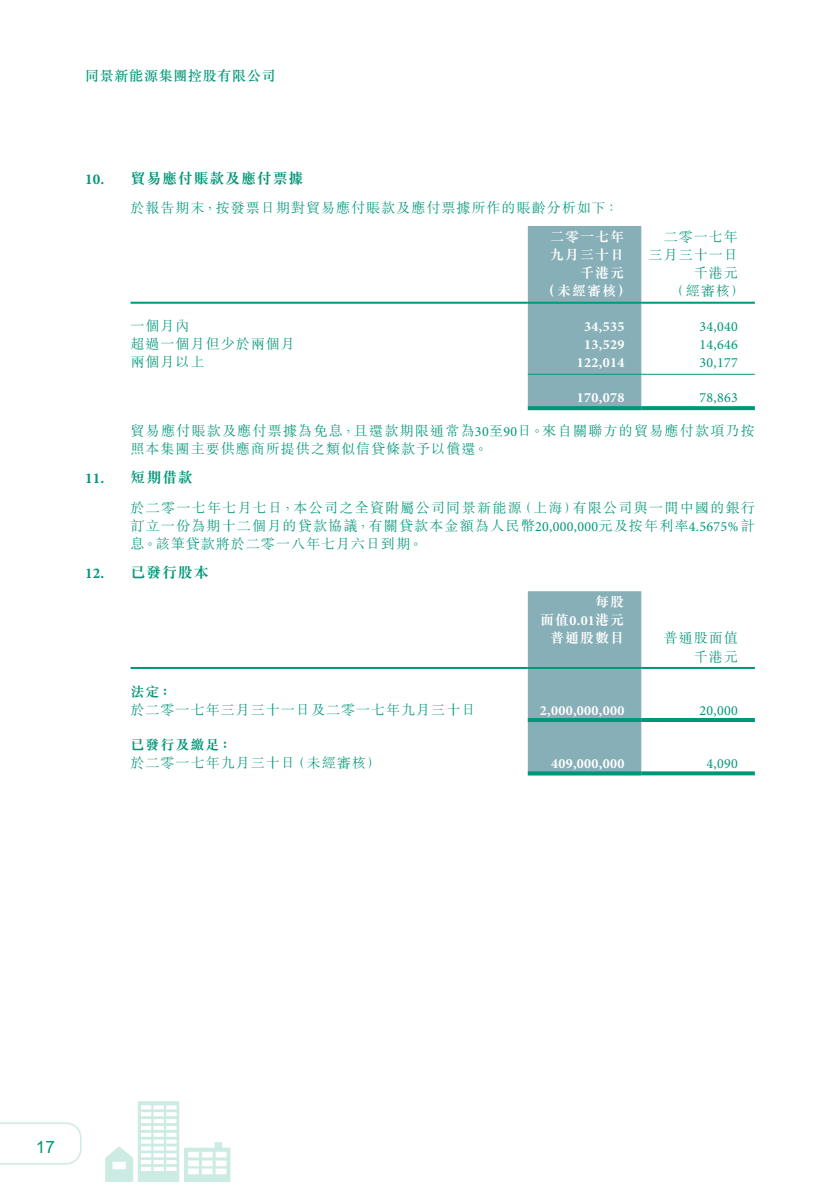
<style>
.page{position:relative;width:840px;height:1191px;background:#fff}
.page>*{position:absolute;margin:0;border:0;box-sizing:border-box;transform-origin:0 0}
.t1{font:700 17px "M Hei HK";color:#009778}
.t2{font:700 15px "M Sung HK";letter-spacing:.05em;color:#009778}
.t3{font:700 15px "Minion Pro";color:#009778}
.t4{font:300 14px/18px "M Sung HK";letter-spacing:.075em;color:#009778}
.t5{font:700 14px "Minion Pro";letter-spacing:.02em;color:#fff}
.t6{font:14px "Minion Pro";letter-spacing:.025em;color:#009778}
.t7{font:700 14px/18px "M Sung HK";letter-spacing:.07em;color:#fff}
.t8{font:500 14px "M Sung HK";letter-spacing:.05em;color:#009778}
.t9{font:700 14px "M Sung HK";letter-spacing:.07em;color:#009778}
.s1{font-family:"Minion Pro";font-weight:400}
.s2{font-family:"Minion Pro"}
</style>
<div class="page">
<svg style="left:105px;top:1101px;width:125px;height:81px"></svg>
<svg style="left:0;top:1122px;width:81px;height:42px"></svg>
<div style="left:527px;top:226px;width:114px;height:180px;background:#87afb7"></div>
<hr style="left:130px;top:302px;width:397px;height:2px;background:#009778">
<hr style="left:527px;top:302px;width:114px;height:2px;background:#009778">
<hr style="left:641px;top:302px;width:113px;height:2px;background:#009778">
<hr style="left:527px;top:374px;width:114px;height:1px;background:#009778">
<hr style="left:641px;top:374px;width:113px;height:1px;background:#009778">
<svg style="left:527px;top:406px;width:114px;height:4px"></svg>
<svg style="left:641px;top:406px;width:113px;height:4px"></svg>
<div style="left:527px;top:591px;width:114px;height:180px;background:#87afb7"></div>
<hr style="left:130px;top:667px;width:397px;height:2px;background:#009778">
<hr style="left:527px;top:667px;width:114px;height:2px;background:#009778">
<hr style="left:641px;top:667px;width:113px;height:2px;background:#009778">
<hr style="left:527px;top:718px;width:114px;height:4px;background:#009778">
<hr style="left:641px;top:718px;width:113px;height:4px;background:#009778">
<svg style="left:527px;top:771px;width:114px;height:4px"></svg>
<svg style="left:641px;top:771px;width:113px;height:4px"></svg>
<p class="t8" style="left:85px;top:66px;width:192px">同景新能源集團控股有限公司</p>
<p class="t3" style="left:85px;top:168px;width:21px">10.</p>
<p class="t3" style="left:85px;top:468px;width:21px">11.</p>
<p class="t3" style="left:85px;top:562px;width:21px">12.</p>
<p class="t2" style="left:130px;top:170px;width:174px">貿易應付賬款及應付票據</p>
<p class="t4" style="left:130px;top:198px;width:489px">於報告期末，按發票日期對貿易應付賬款及應付票據所作的賬齡分析如下：</p>
<p class="t7" style="left:550px;top:228px;width:76px">二零一七年九月三十日</p>
<p class="t4" style="left:648px;top:227px;width:91px;text-align:right">二零一七年三月三十一日千港元</p>
<p class="t7" style="left:580px;top:264px;width:46px">千港元</p>
<p class="t7" style="left:541px;top:282px;width:91px">（未經審核）</p>
<p class="t4" style="left:669px;top:281px;width:76px">（經審核(</p>
<p class="t4" style="left:130px;top:316px;width:61px">一個月內</p>
<p class="t5" style="left:584px;top:317px;width:42px">34,535</p>
<p class="t6" style="left:699px;top:317px;width:40px">34,040</p>
<p class="t4" style="left:130px;top:334px;width:166px">超過一個月但少於兩個月</p>
<p class="t5" style="left:584px;top:335px;width:42px">13,529</p>
<p class="t6" style="left:699px;top:335px;width:40px">14,646</p>
<p class="t4" style="left:130px;top:352px;width:76px">兩個月以上</p>
<p class="t5" style="left:576px;top:353px;width:49px">122,014</p>
<p class="t6" style="left:699px;top:353px;width:40px">30,177</p>
<p class="t6" style="left:699px;top:388px;width:40px">78,863</p>
<p class="t5" style="left:576px;top:388px;width:49px">170,078</p>
<p class="t4" style="left:130px;top:421px;width:625px">貿易應付賬款及應付票據為免息，且還款期限通常為<span class="s1">30</span>至<span class="s1">90</span>日。來自關聯方的貿易應付款項乃按照本集團主要供應商所提供之類似信貸條款予以償還。</p>
<p class="t2" style="left:130px;top:470px;width:64px">短期借款</p>
<p class="t4" style="left:130px;top:497px;width:625px">於二零一七年七月七日，本公司之全資附屬公司同景新能源<br>訂立一份為期十二個月的貸款協議，有關貸款本金額為人民幣<span class="s1">20,000,000</span>元及按年利率<span class="s1">4.5675%</span> 計息。該筆貸款將於二零一八年七月六日到期。</p>
<p class="t2" style="left:130px;top:565px;width:80px">已發行股本</p>
<p class="t4" style="left:572px;top:497px;width:184px">有限公司與一間中國的銀行</p>
<p class="t4" style="left:517px;top:497px;width:62px">（上海）</p>
<p class="t7" style="left:540px;top:593px;width:86px;text-align:right">每股<br>面值<span class="s2">0.01</span>港元</p>
<p class="t7" style="left:550px;top:629px;width:76px">普通股數目</p>
<p class="t4" style="left:663px;top:628px;width:76px">普通股面值</p>
<p class="t4" style="left:693px;top:646px;width:46px">千港元</p>
<p class="t9" style="left:130px;top:684px;width:43px">法定：</p>
<p class="t4" style="left:130px;top:699px;width:346px">於二零一七年三月三十一日及二零一七年九月三十日</p>
<p class="t9" style="left:130px;top:737px;width:103px">已發行及繳足：</p>
<p class="t5" style="left:539px;top:700px;width:86px">2,000,000,000</p>
<p class="t6" style="left:699px;top:700px;width:40px">20,000</p>
<p class="t4" style="left:130px;top:752px;width:166px">於二零一七年九月三十日</p>
<p class="t4" style="left:291px;top:752px;width:91px">（未經審核(</p>
<p class="t5" style="left:550px;top:753px;width:75px">409,000,000</p>
<p class="t6" style="left:706px;top:753px;width:33px">4,090</p>
<p class="t1" style="left:36px;top:1134px;width:20px">17</p>
</div>
